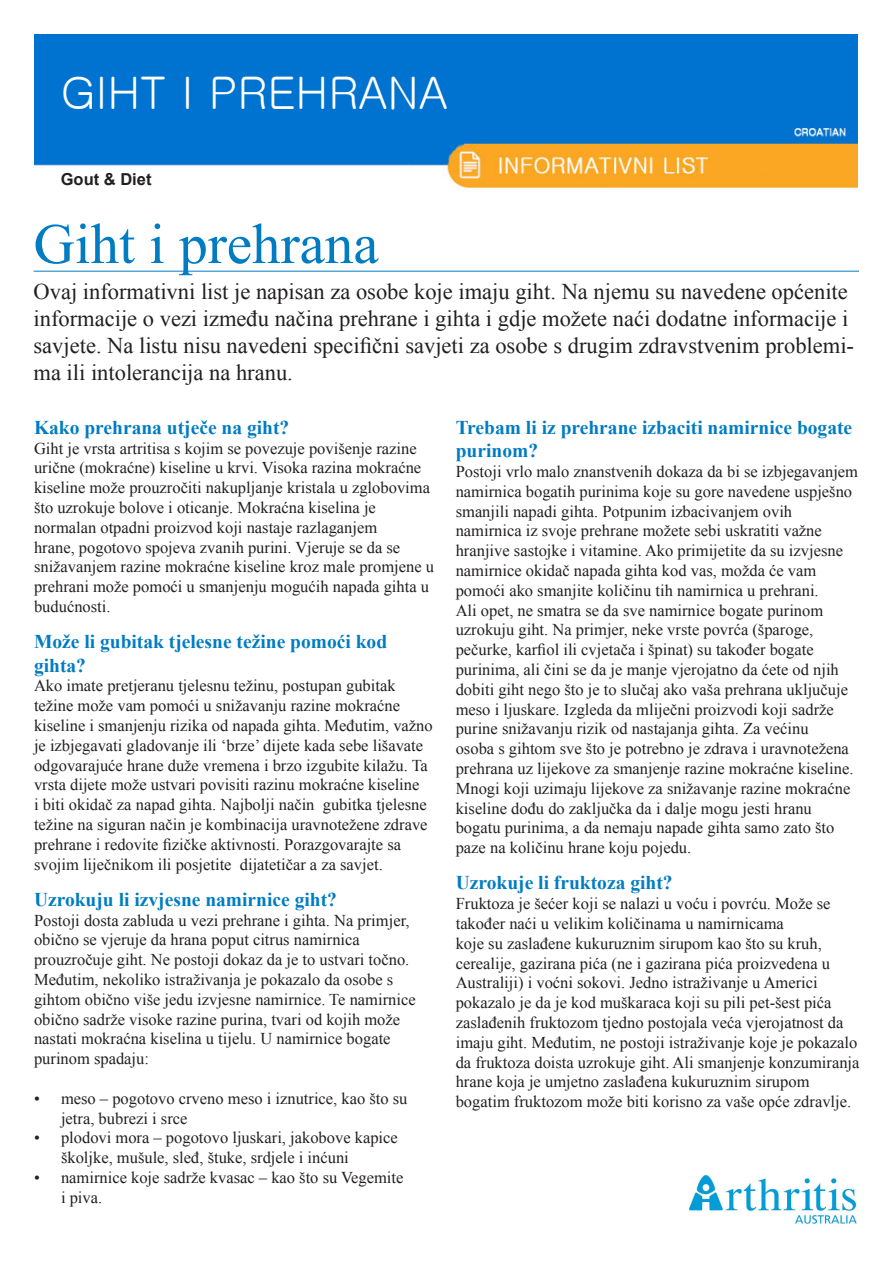
<style>
.page{position:relative;width:893px;height:1263px;background:#fff}
.page>*{position:absolute;margin:0;border:0;box-sizing:border-box;transform-origin:0 0}
.Main_Title{font:57px "Times New Roman";color:#007cc2}
.top_title{font:45px "Gulim";color:#fff}
.body_1st_para{font:22.5px/27px "Times New Roman";color:#231f20}
.sub{font:700 19.5px/23.4px "Times New Roman";color:#007cc2}
.body{font:16.5px/19.8px "Times New Roman";color:#231f20}
.bullet{font:16.5px/19.8px "Times New Roman";color:#231f20}
.body-2{font:700 16.5px "Arial";color:#231f20}
</style>
<div class="page">
<hr style="left:34px;top:271px;width:825px;height:1px;background:#007cc2">
<img style="left:34px;top:34px;width:824px;height:154px">
<img style="left:690px;top:1176px;width:167px;height:48px">
<p class="top_title" style="left:61px;top:70px;width:389px">GIHT I PREHRANA</p>
<p class="body-2" style="left:61px;top:168px;width:92px">Gout &amp; Diet</p>
<p class="Main_Title" style="left:34px;top:206px;width:347px">Giht i prehrana</p>
<p class="body_1st_para" style="left:34px;top:277px;width:822px">Ovaj informativni list je napisan za osobe koje imaju giht. Na njemu su navedene općenite informacije o vezi između načina prehrane i gihta i gdje možete naći dodatne informacije i savjete. Na listu nisu navedeni specifični savjeti za osobe s drugim zdravstvenim problemi&shy;ma ili intolerancija na hranu.</p>
<p class="sub" style="left:34px;top:415px;width:257px">Kako prehrana utječe na giht?</p>
<p class="body" style="left:34px;top:438px;width:402px">Giht je vrsta artritisa s kojim se povezuje povišenje razine urične (mokraćne) kiseline u krvi. Visoka razina mokraćne kiseline može prouzročiti nakupljanje kristala u zglobovima što uzrokuje bolove i oticanje. Mokraćna kiselina je normalan otpadni proizvod koji nastaje razlaganjem<br>hrane, pogotovo spojeva zvanih purini. Vjeruje se da se snižavanjem razine mokraćne kiseline kroz male promjene u prehrani može pomoći u smanjenju mogućih napada gihta u budućnosti.</p>
<p class="sub" style="left:34px;top:629px;width:355px">Može li gubitak tjelesne težine pomoći kod gihta?</p>
<p class="body" style="left:34px;top:676px;width:400px">Ako imate pretjeranu tjelesnu težinu, postupan gubitak težine može vam pomoći u snižavanju razine mokraćne kiseline i smanjenju rizika od napada gihta. Međutim, važno je izbjegavati gladovanje ili ‘brze’ dijete kada sebe lišavate odgovarajuće hrane duže vremena i brzo izgubite kilažu. Ta vrsta dijete može ustvari povisiti razinu mokraćne kiseline<br>i biti okidač za napad gihta. Najbolji način gubitka tjelesne težine na siguran način je kombinacija uravnotežene zdrave prehrane i redovite fizičke aktivnosti. Porazgovarajte sa svojim liječnikom ili posjetite dijatetičar a za savjet.</p>
<p class="sub" style="left:34px;top:887px;width:304px">Uzrokuju li izvjesne namirnice giht?</p>
<p class="body" style="left:34px;top:910px;width:377px">Postoji dosta zabluda u vezi prehrane i gihta. Na primjer, obično se vjeruje da hrana poput citrus namirnica prouzročuje giht. Ne postoji dokaz da je to ustvari točno.</p>
<p class="body" style="left:34px;top:969px;width:383px">Međutim, nekoliko istraživanja je pokazalo da osobe s gihtom obično više jedu izvjesne namirnice. Te namirnice obično sadrže visoke razine purina, tvari od kojih može nastati mokraćna kiselina u tijelu. U namirnice bogate purinom spadaju:</p>
<p class="bullet" style="left:61px;top:1088px;width:348px;text-indent:-27px">• meso – pogotovo crveno meso i iznutrice, kao što su jetra, bubrezi i srce</p>
<p class="bullet" style="left:61px;top:1128px;width:338px;text-indent:-27px">• plodovi mora – pogotovo ljuskari, jakobove kapice školjke, mušule, sleđ, štuke, srdjele i inćuni</p>
<p class="bullet" style="left:61px;top:1167px;width:344px;text-indent:-27px">• namirnice koje sadrže kvasac – kao što su Vegemite i piva.</p>
<p class="sub" style="left:456px;top:415px;width:398px">Trebam li iz prehrane izbaciti namirnice bogate purinom?</p>
<p class="body" style="left:456px;top:461px;width:404px">Postoji vrlo malo znanstvenih dokaza da bi se izbjegavanjem namirnica bogatih purinima koje su gore navedene uspješno smanjili napadi gihta. Potpunim izbacivanjem ovih namirnica iz svoje prehrane možete sebi uskratiti važne hranjive sastojke i vitamine. Ako primijetite da su izvjesne namirnice okidač napada gihta kod vas, možda će vam pomoći ako smanjite količinu tih namirnica u prehrani.<br>Ali opet, ne smatra se da sve namirnice bogate purinom uzrokuju giht. Na primjer, neke vrste povrća (šparoge, pečurke, karfiol ili cvjetača i špinat) su također bogate purinima, ali čini se da je manje vjerojatno da ćete od njih dobiti giht nego što je to slučaj ako vaša prehrana uključuje meso i ljuskare. Izgleda da mliječni proizvodi koji sadrže purine snižavanju rizik od nastajanja gihta. Za većinu<br>osoba s gihtom sve što je potrebno je zdrava i uravnotežena prehrana uz lijekove za smanjenje razine mokraćne kiseline.<br>Mnogi koji uzimaju lijekove za snižavanje razine mokraćne kiseline dođu do zaključka da i dalje mogu jesti hranu bogatu purinima, a da nemaju napade gihta samo zato što paze na količinu hrane koju pojedu.</p>
<p class="sub" style="left:456px;top:871px;width:218px">Uzrokuje li fruktoza giht?</p>
<p class="body" style="left:456px;top:893px;width:376px">Fruktoza je šećer koji se nalazi u voću i povrću. Može se također naći u velikim količinama u namirnicama</p>
<p class="body" style="left:456px;top:933px;width:405px">koje su zaslađene kukuruznim sirupom kao što su kruh, cerealije, gazirana pića (ne i gazirana pića proizvedena u Australiji) i voćni sokovi. Jedno istraživanje u Americi pokazalo je da je kod muškaraca koji su pili pet-šest pića zaslađenih fruktozom tjedno postojala veća vjerojatnost da imaju giht. Međutim, ne postoji istraživanje koje je pokazalo da fruktoza doista uzrokuje giht. Ali smanjenje konzumiranja hrane koja je umjetno zaslađena kukuruznim sirupom bogatim fruktozom može biti korisno za vaše opće zdravlje.</p>
</div>
